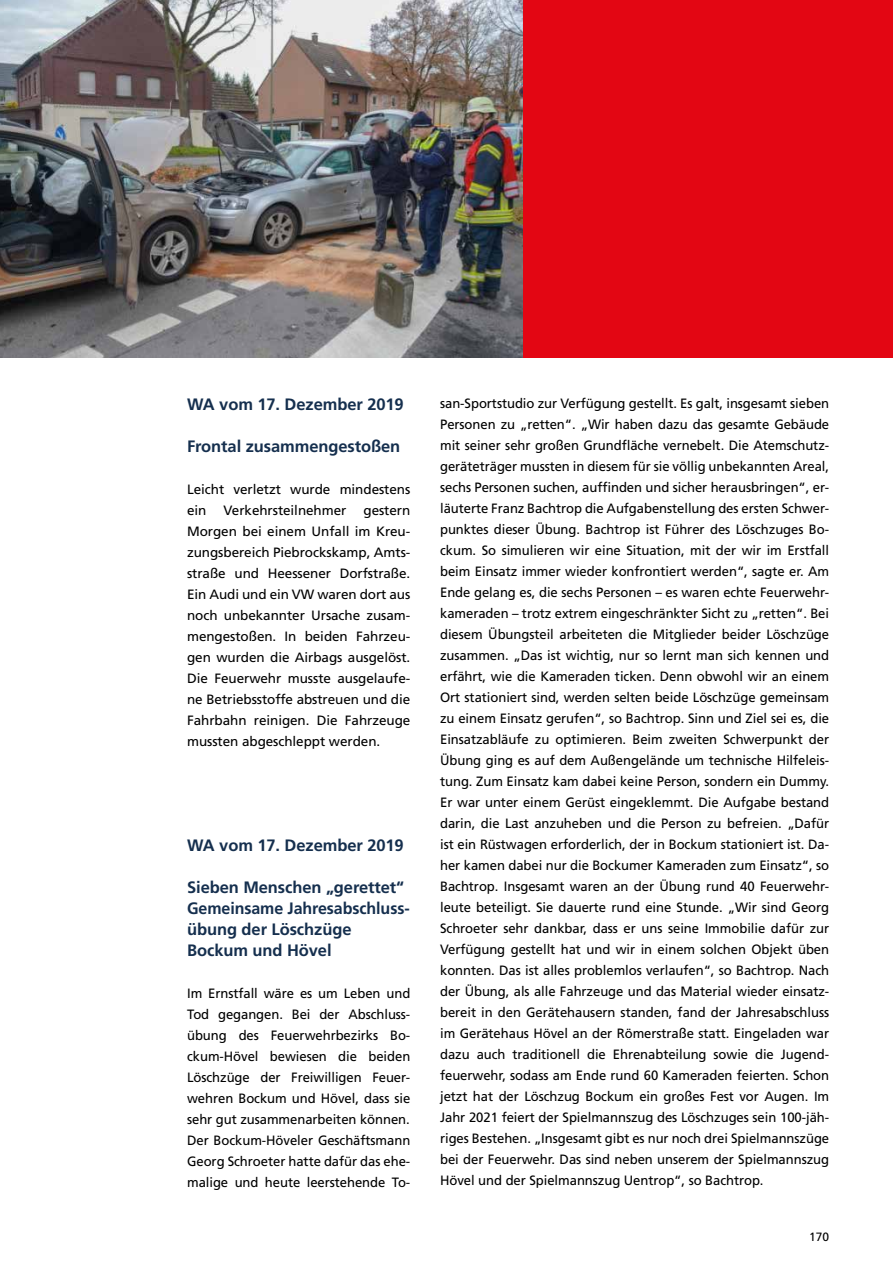
<style>
.page{position:relative;width:893px;height:1263px;background:#fff}
.page>*{position:absolute;margin:0;border:0;box-sizing:border-box;transform-origin:0 0}
.t1{font:700 16.5px/21px "Frutiger";letter-spacing:-.005em;color:#152f4e}
.t2{font:13.5px/21px "Frutiger";letter-spacing:-.005em;color:#000;text-align:justify}
.t3{font:12px "Frutiger";color:#000}
</style>
<div class="page">
<img style="left:0;top:0;width:523px;height:357px">
<div style="left:523px;top:0;width:370px;height:357px;background:#e30613"></div>
<p class="t1" style="left:187px;top:394px;width:218px">WA vom 17. Dezember 2019</p>
<p class="t1" style="left:187px;top:436px;width:215px">Frontal zusammengestoßen</p>
<p class="t2" style="left:187px;top:479px;width:225px">Leicht verletzt wurde mindestens ein</p>
<p class="t2" style="left:224px;top:500px;width:124px">Verkehrsteilnehmer</p>
<p class="t2" style="left:187px;top:500px;width:225px;text-indent:176px">gestern Morgen bei einem Unfall im Kreu&shy;zungsbereich Piebrockskamp, Amts&shy;straße und Heessener Dorfstraße.<br>Ein Audi und ein VW waren dort aus noch unbekannter Ursache zusam&shy;mengestoßen. In beiden Fahrzeu&shy;gen wurden die Airbags ausgelöst.<br>Die Feuerwehr musste ausgelaufe&shy;ne Betriebsstoffe abstreuen und die Fahrbahn reinigen. Die Fahrzeuge mussten abgeschleppt werden.</p>
<p class="t1" style="left:187px;top:835px;width:218px">WA vom 17. Dezember 2019</p>
<p class="t1" style="left:187px;top:877px;width:224px">Sieben Menschen „gerettet“<br>Gemeinsame Jahresabschluss&shy;übung der Löschzüge<br>Bockum und Hövel</p>
<p class="t2" style="left:187px;top:983px;width:225px">Im Ernstfall wäre es um Leben und Tod gegangen. Bei der Abschluss&shy;übung des Feuerwehrbezirks Bo&shy;ckum-Hövel bewiesen die beiden Löschzüge der Freiwilligen Feuer&shy;wehren Bockum und Hövel, dass sie sehr gut zusammenarbeiten können.<br>Der Bockum-Höveler Geschäftsmann Georg Schroeter hatte dafür das ehe&shy;malige und heute leerstehende To-</p>
<p class="t2" style="left:440px;top:393px;width:391px">san-Sportstudio zur Verfügung gestellt. Es galt, insgesamt sieben Personen zu „retten“. „Wir haben dazu das gesamte Gebäude mit seiner sehr großen Grundfläche vernebelt. Die Atemschutz&shy;geräteträger mussten in diesem für sie völlig unbekannten Areal, sechs Personen suchen, auffinden und sicher herausbringen“, er&shy;läuterte Franz Bachtrop die Aufgabenstellung des ersten Schwer&shy;punktes dieser Übung. Bachtrop ist Führer des Löschzuges Bo&shy;ckum. So simulieren wir eine Situation, mit der wir im Erstfall beim Einsatz immer wieder konfrontiert werden“, sagte er. Am Ende gelang es, die sechs Personen – es waren echte Feuerwehr&shy;kameraden – trotz extrem eingeschränkter Sicht zu „retten“. Bei diesem Übungsteil arbeiteten die Mitglieder beider Löschzüge zusammen. „Das ist wichtig, nur so lernt man sich kennen und erfährt, wie die Kameraden ticken. Denn obwohl wir an einem Ort stationiert sind, werden selten beide Löschzüge gemeinsam zu einem Einsatz gerufen“, so Bachtrop. Sinn und Ziel sei es, die Einsatzabläufe zu optimieren. Beim zweiten Schwerpunkt der Übung ging es auf dem Außengelände um technische Hilfeleis&shy;tung. Zum Einsatz kam dabei keine Person, sondern ein Dummy.<br>Er war unter einem Gerüst eingeklemmt. Die Aufgabe bestand darin, die Last anzuheben und die Person zu befreien. „Dafür ist ein Rüstwagen erforderlich, der in Bockum stationiert ist. Da&shy;her kamen dabei nur die Bockumer Kameraden zum Einsatz“, so Bachtrop. Insgesamt waren an der Übung rund 40 Feuerwehr&shy;leute beteiligt. Sie dauerte rund eine Stunde. „Wir sind Georg Schroeter sehr dankbar, dass er uns seine Immobilie dafür zur Verfügung gestellt hat und wir in einem solchen Objekt üben konnten. Das ist alles problemlos verlaufen“, so Bachtrop. Nach der Übung, als alle Fahrzeuge und das Material wieder einsatz&shy;bereit in den Gerätehausern standen, fand der Jahresabschluss im Gerätehaus Hövel an der Römerstraße statt. Eingeladen war dazu auch traditionell die Ehrenabteilung sowie die Jugend&shy;feuerwehr, sodass am Ende rund 60 Kameraden feierten. Schon jetzt hat der Löschzug Bockum ein großes Fest vor Augen. Im Jahr 2021 feiert der Spielmannszug des Löschzuges sein 100-jäh&shy;riges Bestehen. „Insgesamt gibt es nur noch drei Spielmannszüge bei der Feuerwehr. Das sind neben unserem der Spielmannszug Hövel und der Spielmannszug Uentrop“, so Bachtrop.</p>
<p class="t3" style="left:809px;top:1230px;width:21px">170</p>
</div>
